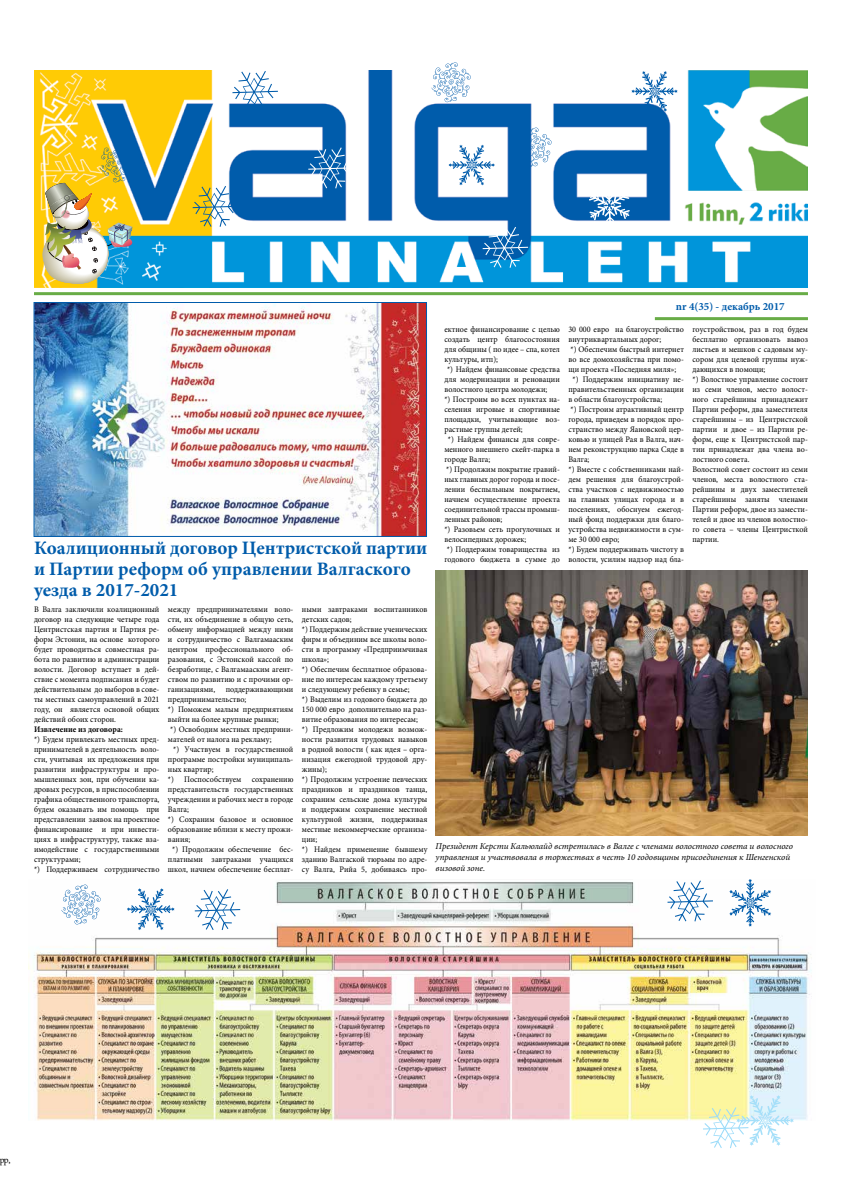
<style>
.page{position:relative;width:842px;height:1191px;background:#fff}
.page>*{position:absolute;margin:0;border:0;box-sizing:border-box;transform-origin:0 0}
.t1{font:700 19px/21px "Minion Pro";color:#005cab}
.t2{font:700 11px "Minion Pro";color:#005cab}
.t3{font:9.5px "Minion Pro";color:#000}
.t4{font:italic 9px/10.8px "Minion Pro";color:#000}
.t5{font:8.5px/10px "Minion Pro";color:#000;scale:.95 1}
.t6{font:700 8.5px "Minion Pro";color:#000;scale:.95 1}
</style>
<div class="page">
<img style="left:34px;top:71px;width:774px;height:217px">
<hr style="left:34px;top:292px;width:774px;height:3px;background:#68ac46">
<hr style="left:655px;top:317px;width:153px;height:3px;background:#68ac46">
<img style="left:28px;top:882px;width:784px;height:238px">
<img style="left:43px;top:142px;width:96px;height:142px">
<svg style="left:62px;top:884px;width:39px;height:41px"></svg>
<svg style="left:432px;top:62px;width:39px;height:41px"></svg>
<svg style="left:512px;top:127px;width:40px;height:41px"></svg>
<svg style="left:127px;top:888px;width:47px;height:42px"></svg>
<svg style="left:729px;top:879px;width:42px;height:47px"></svg>
<svg style="left:631px;top:71px;width:46px;height:41px"></svg>
<svg style="left:449px;top:145px;width:46px;height:40px"></svg>
<svg style="left:589px;top:183px;width:41px;height:45px"></svg>
<svg style="left:232px;top:71px;width:46px;height:41px"></svg>
<svg style="left:308px;top:147px;width:46px;height:41px"></svg>
<svg style="left:193px;top:186px;width:45px;height:41px"></svg>
<svg style="left:483px;top:227px;width:45px;height:41px;background:#4292ca"></svg>
<svg style="left:667px;top:880px;width:46px;height:41px"></svg>
<svg style="left:703px;top:1095px;width:91px;height:53px"></svg>
<svg style="left:195px;top:889px;width:45px;height:41px"></svg>
<img style="left:436px;top:570px;width:372px;height:265px">
<img style="left:36px;top:304px;width:389px;height:231px">
<div style="left:34px;top:302px;width:393px;height:235px;border:1px solid #005cab"></div>
<p class="t2" style="left:676px;top:299px;width:110px">nr 4(35) - декабрь 2017</p>
<p class="t5" style="left:568px;top:324px;width:123px">30 000 евро на благоустройство</p>
<p class="t5" style="left:568px;top:334px;width:99px">внутриквартальных дорог;</p>
<p class="t5" style="left:570px;top:344px;width:121px">*) Обеспечим быстрый интернет</p>
<p class="t5" style="left:568px;top:354px;width:123px">во все домохозяйства при помо-</p>
<p class="t5" style="left:568px;top:364px;width:115px">щи проекта «Последняя миля»;</p>
<p class="t5" style="left:573px;top:374px;width:119px">*) Поддержим инициативу не-</p>
<p class="t5" style="left:568px;top:384px;width:123px">правительственных организации</p>
<p class="t5" style="left:568px;top:394px;width:100px">в области благоустройства;</p>
<p class="t5" style="left:570px;top:404px;width:121px">*) Построим атрактивный центр</p>
<p class="t5" style="left:568px;top:414px;width:123px">города, приведем в порядок про-</p>
<p class="t5" style="left:568px;top:424px;width:123px">странство между Яановской цер-</p>
<p class="t5" style="left:568px;top:434px;width:123px">ковью и улицей Рая в Валга, нач-</p>
<p class="t5" style="left:568px;top:444px;width:123px">нем реконструкцию парка Сяде в</p>
<p class="t5" style="left:568px;top:454px;width:24px">Валга;</p>
<p class="t5" style="left:568px;top:464px;width:123px">*) Вместе с собственниками най-</p>
<p class="t5" style="left:568px;top:474px;width:123px">дем решения для благоустрой-</p>
<p class="t5" style="left:568px;top:484px;width:123px">ства участков с недвижимостью</p>
<p class="t5" style="left:568px;top:494px;width:123px">на главных улицах города и в</p>
<p class="t5" style="left:568px;top:504px;width:123px">поселениях, обоснуем ежегод-</p>
<p class="t5" style="left:568px;top:514px;width:123px">ный фонд поддержки для благо-</p>
<p class="t5" style="left:568px;top:524px;width:123px">устройства недвижимости в сум-</p>
<p class="t5" style="left:568px;top:534px;width:55px">ме 30 000 евро;</p>
<p class="t5" style="left:568px;top:544px;width:123px">*) Будем поддерживать чистоту в</p>
<p class="t5" style="left:568px;top:554px;width:123px">волости, усилим надзор над бла-</p>
<p class="t5" style="left:692px;top:324px;width:123px">гоустройством, раз в год будем бесплатно организовать вывоз листьев и мешков с садовым му&shy;сором для целевой группы нуж&shy;дающихся в помощи;<br>*) Волостное управление состоит из семи членов, место волост&shy;ного старейшины принадлежит<br>Партии реформ, два заместителя старейшины – из Центристской партии и двое – из Партии ре&shy;форм, еще к Центристской пар&shy;тии принадлежат два члена во&shy;лостного совета.<br>Волостной совет состоит из семи членов, места волостного ста&shy;рейшины и двух заместителей старейшины заняты членами<br>Партии реформ, двое из замести&shy;телей и двое из членов волостно&shy;го совета – члены Центристкой партии.</p>
<p class="t5" style="left:444px;top:324px;width:123px">ектное финансирование с целью</p>
<p class="t5" style="left:444px;top:334px;width:123px">создать центр благосостояния</p>
<p class="t5" style="left:444px;top:344px;width:123px">для общины ( по идее – спа, котел</p>
<p class="t5" style="left:444px;top:354px;width:58px">культуры, итп);</p>
<p class="t5" style="left:447px;top:364px;width:120px">*) Найдем финансовые средства</p>
<p class="t5" style="left:444px;top:374px;width:123px">для модернизации и реновации</p>
<p class="t5" style="left:444px;top:384px;width:110px">волостного центра молодежи;</p>
<p class="t5" style="left:444px;top:394px;width:123px">*) Построим во всех пунктах на-</p>
<p class="t5" style="left:444px;top:404px;width:123px">селения игровые и спортивные</p>
<p class="t5" style="left:444px;top:414px;width:123px">площадки, учитывающие воз-</p>
<p class="t5" style="left:444px;top:424px;width:84px">растные группы детей;</p>
<p class="t5" style="left:448px;top:434px;width:119px">*) Найдем финансы для совре-</p>
<p class="t5" style="left:444px;top:444px;width:123px">менного внешнего скейт-парка в</p>
<p class="t5" style="left:444px;top:454px;width:50px">городе Валга;</p>
<p class="t5" style="left:446px;top:464px;width:121px">*) Продолжим покрытие гравий-</p>
<p class="t5" style="left:444px;top:474px;width:123px">ных главных дорог города и посе-</p>
<p class="t5" style="left:444px;top:484px;width:123px">лении беспыльным покрытием,</p>
<p class="t5" style="left:444px;top:494px;width:123px">начнем осуществление проекта</p>
<p class="t5" style="left:444px;top:504px;width:123px">соединительной трассы промыш-</p>
<p class="t5" style="left:444px;top:514px;width:63px">ленных районов;</p>
<p class="t5" style="left:444px;top:524px;width:123px">*) Разовьем сеть прогулочных и</p>
<p class="t5" style="left:444px;top:534px;width:88px">велосипедных дорожек;</p>
<p class="t5" style="left:447px;top:544px;width:120px">*) Поддержим товарищества из</p>
<p class="t5" style="left:444px;top:554px;width:123px">годового бюджета в сумме до</p>
<h1 class="t1" style="left:34px;top:537px;width:395px">Коалиционный договор Центристской партии и Партии реформ об управлении Валгаского уезда в 2017-2021</h1>
<p class="t5" style="left:34px;top:604px;width:134px;text-align:justify">В Валга заключили коалиционный договор на следующие четыре года Центристская партия и Партия ре&shy;форм Эстонии, на основе которого будет проводиться совместная ра&shy;бота по развитию и администрации волости. Договор вступает в дей&shy;ствие с момента подписания и будет действительным до выборов в сове&shy;ты местных самоуправлений в 2021 году, он является основой общих действий обоих сторон.</p>
<p class="t6" style="left:34px;top:723px;width:95px">Извлечение из договора:</p>
<p class="t5" style="left:34px;top:734px;width:134px">*) Будем привлекать местных пред&shy;принимателей в деятельность воло&shy;сти, учитывая их предложения при развитии инфраструктуры и про&shy;мышленных зон, при обучении ка&shy;дровых ресурсов, в приспособлении графика общественного транспорта, будем оказывать им помощь при представлении заявок на проектное финансирование и при инвести&shy;циях в инфраструктуру, также вза&shy;имодействие с государственными структурами;<br>*) Поддерживаем сотрудничество</p>
<p class="t5" style="left:168px;top:604px;width:134px">между предпринимателями воло&shy;сти, их объединение в общую сеть, обмену информацией между ними и сотрудничество с Валгамааским центром профессионального об&shy;разования, с Эстонской кассой по безработице, с Валгамааским агент&shy;ством по развитию и с прочими ор&shy;ганизациями, поддерживающими предпринимательство;<br>*) Поможем малым предприятиям выйти на более крупные рынки;<br>*) Освободим местных предприни&shy;мателей от налога на рекламу;</p>
<p class="t5" style="left:173px;top:744px;width:128px">*) Участвуем в государственной</p>
<p class="t5" style="left:168px;top:754px;width:134px">программе постройки муниципаль-</p>
<p class="t5" style="left:168px;top:764px;width:50px">ных квартир;</p>
<p class="t5" style="left:168px;top:774px;width:134px">*) Поспособствуем сохранению</p>
<p class="t5" style="left:168px;top:784px;width:134px">представительств государственных</p>
<p class="t5" style="left:168px;top:794px;width:134px">учреждении и рабочих мест в городе</p>
<p class="t5" style="left:168px;top:804px;width:24px">Валга;</p>
<p class="t5" style="left:168px;top:814px;width:134px">*) Сохраним базовое и основное</p>
<p class="t5" style="left:168px;top:824px;width:134px">образование вблизи к месту прожи-</p>
<p class="t5" style="left:168px;top:834px;width:25px">вания;</p>
<p class="t5" style="left:172px;top:844px;width:129px">*) Продолжим обеспечение бес-</p>
<p class="t5" style="left:168px;top:854px;width:134px">платными завтраками учащихся</p>
<p class="t5" style="left:168px;top:864px;width:134px">школ, начнем обеспечение бесплат-</p>
<p class="t5" style="left:302px;top:604px;width:134px">ными завтраками воспитанников детских садов;<br>*) Поддержим действие ученических фирм и объединим все школы воло&shy;сти в программу «Предприимчивая школа»;<br>*) Обеспечим бесплатное образова&shy;ние по интересам каждому третьему и следующему ребенку в семье;<br>*) Выделим из годового бюджета до<br>150 000 евро дополнительно на раз&shy;витие образования по интересам;<br>*) Предложим молодежи возмож&shy;ности развития трудовых навыков в родной волости ( как идея – орга&shy;низация ежегодной трудовой дру&shy;жины);<br>*) Продолжим устроение певческих праздников и праздников танца, сохраним сельские дома культуры и поддержим сохранение местной культурной жизни, поддерживая местные некоммерческие организа&shy;ции;<br>*) Найдем применение бывшему зданию Валгаской тюрьмы по адре&shy;су Валга, Рийа 5, добиваясь про-</p>
<p class="t4" style="left:436px;top:840px;width:359px">Президент Керсти Кальюлайд встретилась в Валге с членами волостного совета и волосного управления и участвовала в торжествах в честь 10 годовщины присоединения к Шенгенской визовой зоне.</p>
<p class="t3" style="left:-1px;top:1153px;width:13px">pp,</p>
</div>
